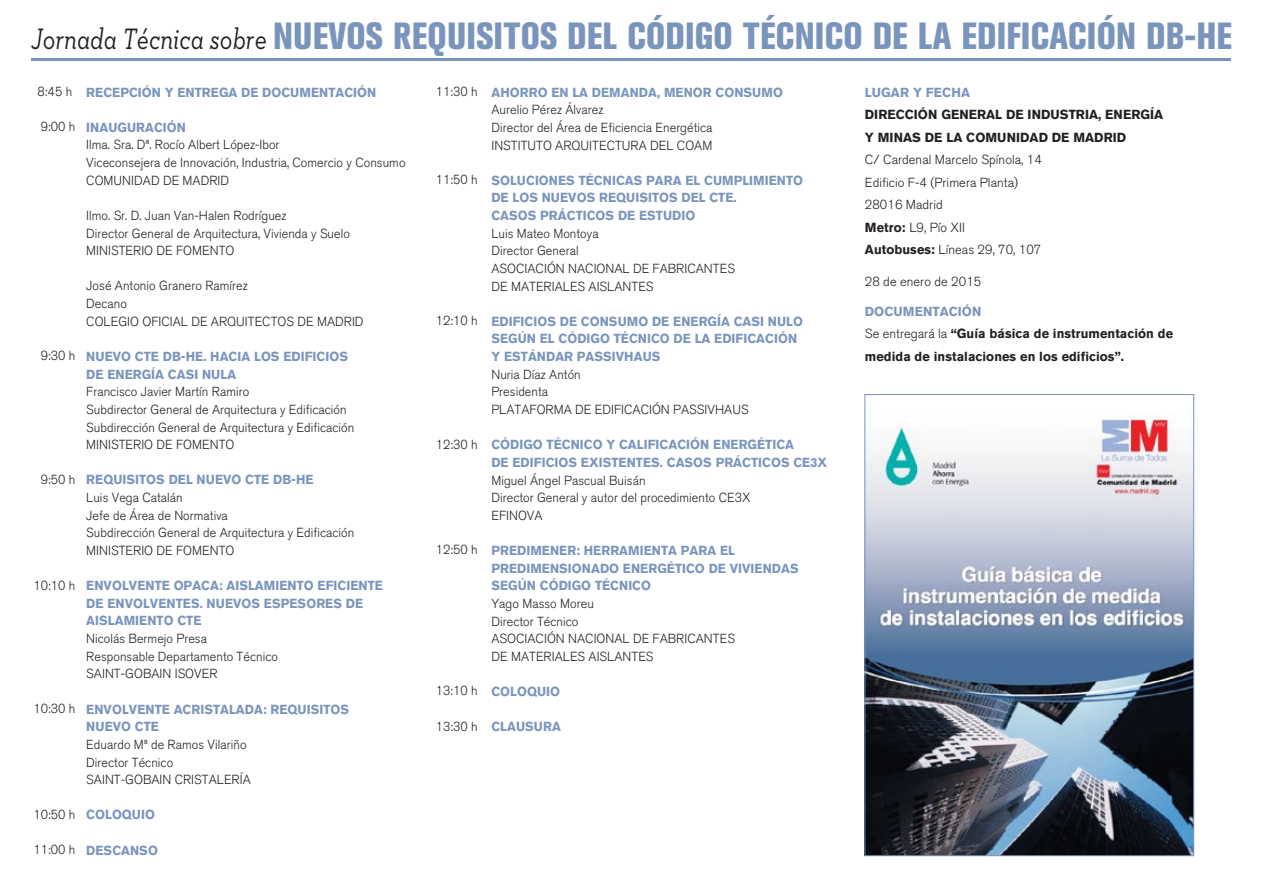
<style>
.page{position:relative;width:1263px;height:893px;background:#fff}
.page>*{position:absolute;margin:0;border:0;box-sizing:border-box;transform-origin:0 0}
.t1{font:800 condensed 37.5px "Akzidenz Grotesk BQ";letter-spacing:.005em;color:#7a95bd;scale:.95 1}
.t2{font:300 13.05px/17.7px "Akzidenz Grotesk BQ";letter-spacing:.005em;color:#232020;scale:.96 1}
.t3{font:700 13.05px/17.7px "Akzidenz Grotesk BQ";letter-spacing:.005em;color:#7a95bd;scale:.96 1}
.t4{font:300 13.05px/22.5px "Akzidenz Grotesk BQ";letter-spacing:.005em;color:#231f20}
.t5{font:700 13.05px/22.5px "Akzidenz Grotesk BQ";letter-spacing:.005em;color:#231f20}
.s1{font-family:"Neutraface Slab Text";font-weight:400;font-style:italic;font-stretch:normal;font-size:30px;color:#231f20}
.s2{font-weight:700;color:#7a95bd}
.s3{font-weight:700}
.s4{color:#7a95bd}
.s5{font-weight:300}
.s6{font-weight:300;color:#232020}
</style>
<div class="page">
<hr style="left:31px;top:58px;width:1199px;height:2px;background:#7a95bd">
<img style="left:866px;top:418px;width:326px;height:436px">
<div style="left:864px;top:394px;width:330px;height:462px;border:1px solid #7a95bd"></div>
<p class="t1" style="left:31px;top:15px;width:1265px"><span class="s1">Jornada Técnica sobre</span> NUEVOS REQUISITOS DEL CÓDIGO TÉCNICO DE LA EDIFICACIÓN DB-HE</p>
<p class="t4" style="left:865px;top:81px;width:300px"><span class="s2">LUGAR Y FECHA<br></span><span class="s3">DIRECCIÓN GENERAL DE INDUSTRIA, ENERGÍA<br>Y MINAS DE LA COMUNIDAD DE MADRID<br></span>C/ Cardenal Marcelo Spínola, 14<br>Edificio F-4 (Primera Planta)<br>28016 Madrid<br><span class="s3">Metro:</span> L9, Pío XII<br><span class="s3">Autobuses:</span> Líneas 29, 70, 107</p>
<p class="t4" style="left:865px;top:270px;width:118px">28 de enero de 2015</p>
<p class="t5" style="left:865px;top:300px;width:310px"><span class="s4">DOCUMENTACIÓN<br></span><span class="s5">Se entregará la</span> “Guía básica de instrumentación de medida de instalaciones en los edificios”.</p>
<p class="t3" style="left:86px;top:83px;width:304px">RECEPCIÓN Y ENTREGA DE DOCUMENTACIÓN</p>
<p class="t2" style="left:86px;top:119px;width:334px"><span class="s2">INAUGURACIÓN<br></span>Ilma. Sra. Dª. Rocío Albert López-Ibor<br>Viceconsejera de Innovación, Industria, Comercio y Consumo COMUNIDAD DE MADRID</p>
<p class="t2" style="left:86px;top:207px;width:276px">Ilmo. Sr. D. Juan Van-Halen Rodríguez<br>Director General de Arquitectura, Vivienda y Suelo<br>MINISTERIO DE FOMENTO</p>
<p class="t2" style="left:86px;top:277px;width:290px">José Antonio Granero Ramírez<br>Decano<br>COLEGIO OFICIAL DE ARQUITECTOS DE MADRID</p>
<p class="t2" style="left:86px;top:348px;width:281px"><span class="s2">NUEVO CTE DB-HE. HACIA LOS EDIFICIOS DE ENERGÍA CASI NULA<br></span>Francisco Javier Martín Ramiro<br>Subdirector General de Arquitectura y Edificación Subdirección General de Arquitectura y Edificación MINISTERIO DE FOMENTO</p>
<p class="t2" style="left:86px;top:471px;width:281px"><span class="s2">REQUISITOS DEL NUEVO CTE DB-HE<br></span>Luis Vega Catalán<br>Jefe de Área de Normativa<br>Subdirección General de Arquitectura y Edificación<br>MINISTERIO DE FOMENTO</p>
<p class="t3" style="left:86px;top:577px;width:311px">ENVOLVENTE OPACA: AISLAMIENTO EFICIENTE<br>DE ENVOLVENTES. NUEVOS ESPESORES DE<br>AISLAMIENTO CTE<br><span class="s6">Nicolás Bermejo Presa<br>Responsable Departamento Técnico<br>SAINT-GOBAIN ISOVER</span></p>
<p class="t2" style="left:86px;top:700px;width:275px"><span class="s2">ENVOLVENTE ACRISTALADA: REQUISITOS<br>NUEVO CTE<br></span>Eduardo Mª de Ramos Vilariño<br>Director Técnico<br>SAINT-GOBAIN CRISTALERÍA</p>
<p class="t3" style="left:86px;top:806px;width:73px">COLOQUIO</p>
<p class="t3" style="left:86px;top:841px;width:76px">DESCANSO</p>
<p class="t2" style="left:436px;top:83px;width:45px">11:30 h</p>
<p class="t2" style="left:38px;top:83px;width:38px">8:45 h</p>
<p class="t2" style="left:41px;top:118px;width:38px">9:00 h</p>
<p class="t2" style="left:491px;top:84px;width:305px"><span class="s2">AHORRO EN LA DEMANDA, MENOR CONSUMO </span>Aurelio Pérez Álvarez<br>Director del Área de Eficiencia Energética<br>INSTITUTO ARQUITECTURA DEL COAM</p>
<p class="t3" style="left:491px;top:171px;width:326px">SOLUCIONES TÉCNICAS PARA EL CUMPLIMIENTO<br>DE LOS NUEVOS REQUISITOS DEL CTE.<br>CASOS PRÁCTICOS DE ESTUDIO<br><span class="s6">Luis Mateo Montoya<br>Director General<br>ASOCIACIÓN NACIONAL DE FABRICANTES<br>DE MATERIALES AISLANTES</span></p>
<p class="t3" style="left:491px;top:312px;width:326px">EDIFICIOS DE CONSUMO DE ENERGÍA CASI NULO<br>SEGÚN EL CÓDIGO TÉCNICO DE LA EDIFICACIÓN<br>Y ESTÁNDAR PASSIVHAUS<br><span class="s6">Nuria Díaz Antón<br>Presidenta<br>PLATAFORMA DE EDIFICACIÓN PASSIVHAUS</span></p>
<p class="t3" style="left:491px;top:436px;width:351px">CÓDIGO TÉCNICO Y CALIFICACIÓN ENERGÉTICA<br>DE EDIFICIOS EXISTENTES. CASOS PRÁCTICOS CE3X <span class="s6">Miguel Ángel Pascual Buisán<br>Director General y autor del procedimiento CE3X<br>EFINOVA</span></p>
<p class="t3" style="left:491px;top:542px;width:322px">PREDIMENER: HERRAMIENTA PARA EL<br>PREDIMENSIONADO ENERGÉTICO DE VIVIENDAS<br>SEGÚN CÓDIGO TÉCNICO<br><span class="s6">Yago Masso Moreu<br>Director Técnico<br>ASOCIACIÓN NACIONAL DE FABRICANTES<br>DE MATERIALES AISLANTES</span></p>
<p class="t3" style="left:491px;top:683px;width:73px">COLOQUIO</p>
<p class="t3" style="left:491px;top:718px;width:74px">CLAUSURA</p>
<p class="t2" style="left:436px;top:171px;width:45px">11:50 h</p>
<p class="t2" style="left:436px;top:312px;width:45px">12:10 h</p>
<p class="t2" style="left:41px;top:347px;width:38px">9:30 h</p>
<p class="t2" style="left:436px;top:435px;width:45px">12:30 h</p>
<p class="t2" style="left:41px;top:471px;width:38px">9:50 h</p>
<p class="t2" style="left:436px;top:541px;width:45px">12:50 h</p>
<p class="t2" style="left:34px;top:576px;width:45px">10:10 h</p>
<p class="t2" style="left:436px;top:682px;width:45px">13:10 h</p>
<p class="t2" style="left:436px;top:717px;width:45px">13:30 h</p>
<p class="t2" style="left:34px;top:700px;width:45px">10:30 h</p>
<p class="t2" style="left:34px;top:806px;width:45px">10:50 h</p>
<p class="t2" style="left:34px;top:841px;width:45px">11:00 h</p>
</div>
